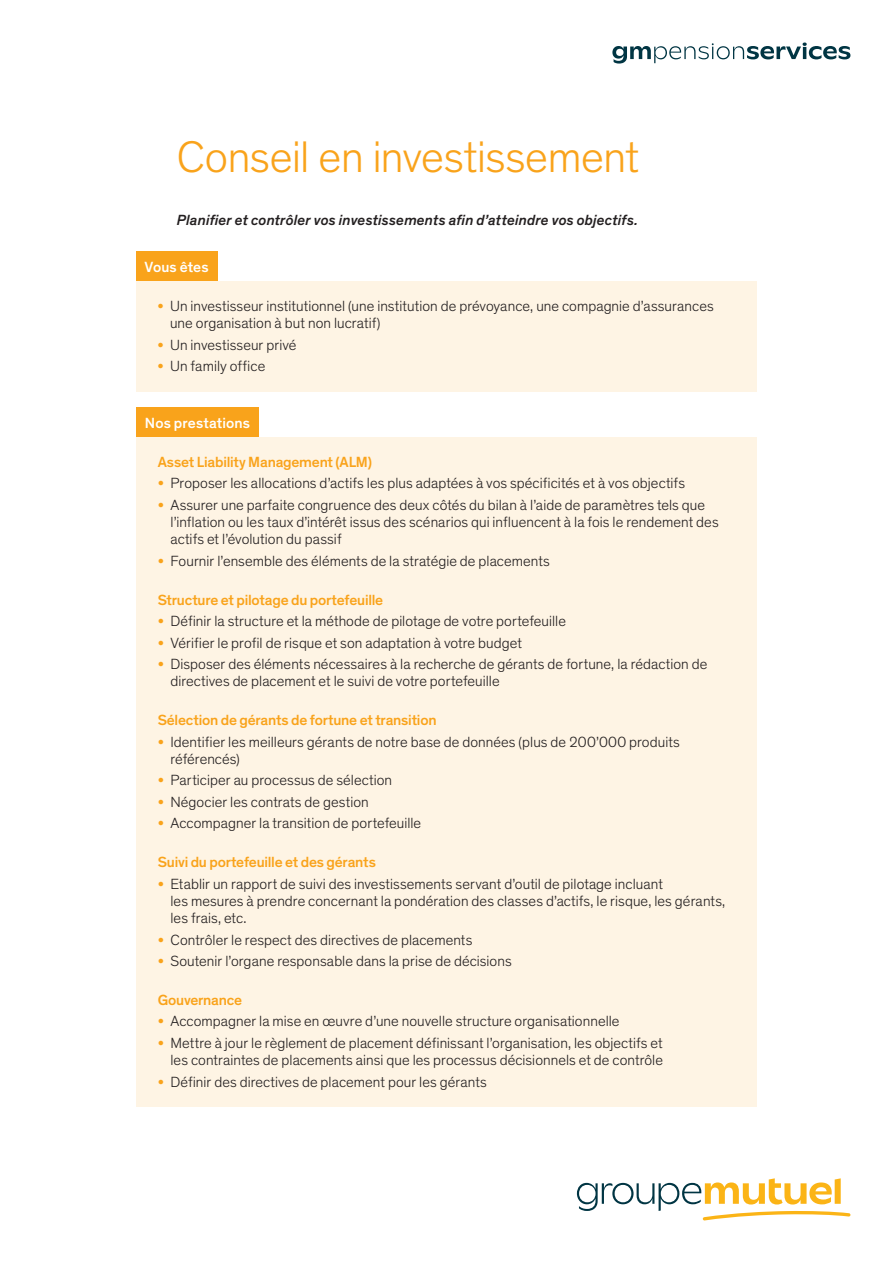
<style>
.page{position:relative;width:893px;height:1263px;background:#fff}
.page>*{position:absolute;margin:0;border:0;box-sizing:border-box;transform-origin:0 0}
.t1{font:300 45px "Theinhardt";letter-spacing:-.01em;color:#f9a31b}
.t2{font:300 15px/17.2px "Theinhardt";letter-spacing:.005em;color:#231f20}
.t3{font:500 15px "Theinhardt";letter-spacing:-.015em;color:#f9a31b}
.t4{font:italic 500 15px "Theinhardt";letter-spacing:.005em;color:#231f20}
.t5{font:500 15px "Theinhardt";letter-spacing:.005em;color:#fff}
.s1{font-weight:500;color:#f9a31b}
</style>
<div class="page">
<div style="left:136px;top:251px;width:81px;height:32px;background:#f9a31b"></div>
<div style="left:136px;top:281px;width:621px;height:34px;background:#fef4e4"></div>
<div style="left:136px;top:299px;width:621px;height:53px;background:#fef4e4"></div>
<div style="left:136px;top:337px;width:621px;height:37px;background:#fef4e4"></div>
<div style="left:136px;top:359px;width:621px;height:32px;background:#fef4e4"></div>
<div style="left:136px;top:408px;width:122px;height:32px;background:#f9a31b"></div>
<div style="left:136px;top:438px;width:621px;height:33px;background:#fef4e4"></div>
<div style="left:136px;top:455px;width:621px;height:33px;background:#fef4e4"></div>
<div style="left:136px;top:476px;width:621px;height:37px;background:#fef4e4"></div>
<div style="left:136px;top:498px;width:621px;height:71px;background:#fef4e4"></div>
<div style="left:136px;top:554px;width:621px;height:36px;background:#fef4e4"></div>
<div style="left:136px;top:575px;width:621px;height:34px;background:#fef4e4"></div>
<div style="left:136px;top:593px;width:621px;height:33px;background:#fef4e4"></div>
<div style="left:136px;top:614px;width:621px;height:36px;background:#fef4e4"></div>
<div style="left:136px;top:636px;width:621px;height:36px;background:#fef4e4"></div>
<div style="left:136px;top:657px;width:621px;height:54px;background:#fef4e4"></div>
<div style="left:136px;top:696px;width:621px;height:33px;background:#fef4e4"></div>
<div style="left:136px;top:713px;width:621px;height:33px;background:#fef4e4"></div>
<div style="left:136px;top:735px;width:621px;height:53px;background:#fef4e4"></div>
<div style="left:136px;top:773px;width:621px;height:37px;background:#fef4e4"></div>
<div style="left:136px;top:795px;width:621px;height:36px;background:#fef4e4"></div>
<div style="left:136px;top:816px;width:621px;height:37px;background:#fef4e4"></div>
<div style="left:136px;top:838px;width:621px;height:33px;background:#fef4e4"></div>
<div style="left:136px;top:855px;width:621px;height:33px;background:#fef4e4"></div>
<div style="left:136px;top:877px;width:621px;height:70px;background:#fef4e4"></div>
<div style="left:136px;top:933px;width:621px;height:36px;background:#fef4e4"></div>
<div style="left:136px;top:954px;width:621px;height:36px;background:#fef4e4"></div>
<div style="left:136px;top:976px;width:621px;height:33px;background:#fef4e4"></div>
<div style="left:136px;top:993px;width:621px;height:33px;background:#fef4e4"></div>
<div style="left:136px;top:1014px;width:621px;height:37px;background:#fef4e4"></div>
<div style="left:136px;top:1036px;width:621px;height:53px;background:#fef4e4"></div>
<div style="left:136px;top:1075px;width:621px;height:32px;background:#fef4e4"></div>
<svg style="left:577px;top:1178px;width:274px;height:42px"></svg>
<svg style="left:612px;top:43px;width:238px;height:21px"></svg>
<h1 class="t1" style="left:177px;top:131px;width:464px">Conseil en investissement</h1>
<p class="t4" style="left:177px;top:211px;width:463px">Planifier et contrôler vos investissements afin d’atteindre vos objectifs.</p>
<p class="t5" style="left:145px;top:258px;width:66px">Vous êtes</p>
<p class="t2" style="left:170px;top:297px;width:545px;text-indent:-13px"><span class="s1">•</span> Un investisseur institutionnel (une institution de prévoyance, une compagnie d’assurances une organisation à but non lucratif)</p>
<p class="t2" style="left:157px;top:336px;width:141px"><span class="s1">•</span> Un investisseur privé</p>
<p class="t2" style="left:157px;top:358px;width:109px"><span class="s1">•</span> Un family office</p>
<p class="t5" style="left:145px;top:414px;width:107px">Nos prestations</p>
<p class="t3" style="left:158px;top:453px;width:216px">Asset Liability Management (ALM)</p>
<p class="t2" style="left:158px;top:475px;width:529px"><span class="s1">•</span> Proposer les allocations d’actifs les plus adaptées à vos spécificités et à vos objectifs</p>
<p class="t2" style="left:170px;top:496px;width:550px;text-indent:-13px"><span class="s1">•</span> Assurer une parfaite congruence des deux côtés du bilan à l’aide de paramètres tels que l’inflation ou les taux d’intérêt issus des scénarios qui influencent à la fois le rendement des actifs et l’évolution du passif</p>
<p class="t2" style="left:158px;top:552px;width:394px"><span class="s1">•</span> Fournir l’ensemble des éléments de la stratégie de placements</p>
<p class="t3" style="left:158px;top:591px;width:227px">Structure et pilotage du portefeuille</p>
<p class="t2" style="left:158px;top:613px;width:410px"><span class="s1">•</span> Définir la structure et la méthode de pilotage de votre portefeuille</p>
<p class="t2" style="left:158px;top:634px;width:366px"><span class="s1">•</span> Vérifier le profil de risque et son adaptation à votre budget</p>
<p class="t2" style="left:170px;top:656px;width:538px;text-indent:-13px"><span class="s1">•</span> Disposer des éléments nécessaires à la recherche de gérants de fortune, la rédaction de directives de placement et le suivi de votre portefeuille</p>
<p class="t3" style="left:158px;top:711px;width:280px">Sélection de gérants de fortune et transition</p>
<p class="t2" style="left:170px;top:733px;width:511px;text-indent:-13px"><span class="s1">•</span> Identifier les meilleurs gérants de notre base de données (plus de 200’000 produits référencés)</p>
<p class="t2" style="left:158px;top:772px;width:236px"><span class="s1">•</span> Participer au processus de sélection</p>
<p class="t2" style="left:158px;top:793px;width:213px"><span class="s1">•</span> Négocier les contrats de gestion</p>
<p class="t2" style="left:158px;top:815px;width:265px"><span class="s1">•</span> Accompagner la transition de portefeuille</p>
<p class="t3" style="left:158px;top:853px;width:220px">Suivi du portefeuille et des gérants</p>
<p class="t2" style="left:170px;top:875px;width:556px;text-indent:-13px"><span class="s1">•</span> Etablir un rapport de suivi des investissements servant d’outil de pilotage incluant<br>les mesures à prendre concernant la pondération des classes d’actifs, le risque, les gérants, les frais, etc.</p>
<p class="t2" style="left:158px;top:931px;width:316px"><span class="s1">•</span> Contrôler le respect des directives de placements</p>
<p class="t2" style="left:158px;top:953px;width:355px"><span class="s1">•</span> Soutenir l’organe responsable dans la prise de décisions</p>
<p class="t3" style="left:158px;top:991px;width:86px">Gouvernance</p>
<p class="t2" style="left:158px;top:1013px;width:463px"><span class="s1">•</span> Accompagner la mise en œuvre d’une nouvelle structure organisationnelle</p>
<p class="t2" style="left:158px;top:1034px;width:507px;text-align:right"><span class="s1">•</span> Mettre à jour le règlement de placement définissant l’organisation, les objectifs et les contraintes de placements ainsi que les processus décisionnels et de contrôle</p>
<p class="t2" style="left:158px;top:1073px;width:331px"><span class="s1">•</span> Définir des directives de placement pour les gérants</p>
</div>
